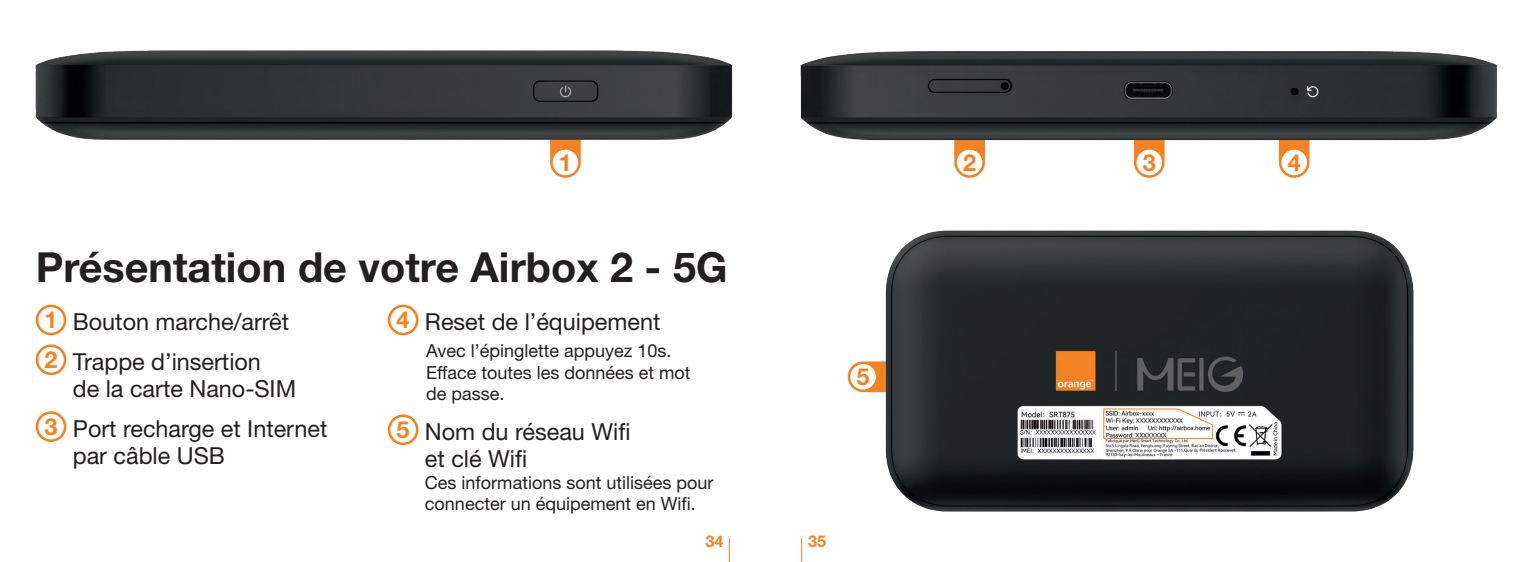
<style>
.page{position:relative;width:1531px;height:562px;background:#fff}
.page>*{position:absolute;margin:0;border:0;box-sizing:border-box;transform-origin:0 0}
.t1{font:700 41.4px "Helvetica Neue LT Pro";color:#231f20}
.t2{font:23.4px/39.8px "Helvetica Neue LT Pro";color:#231f20}
.t3{font:700 23.4px "Helvetica Neue LT Pro";color:#f58220}
.t4{font:18px/21.6px "Helvetica Neue LT Pro";color:#231f20}
.t5{font:700 16.2px "Helvetica Neue LT Pro";color:#f58220}
.s1{font-weight:700;color:#f58220}
</style>
<div class="page">
<img style="left:35px;top:50px;width:1463px;height:128px">
<img style="left:844px;top:168px;width:610px;height:344px">
<svg style="left:36px;top:304px;width:30px;height:31px"></svg>
<div style="left:38px;top:307px;width:26px;height:25px;background:#fff;border-radius:50%"></div>
<svg style="left:36px;top:344px;width:30px;height:31px"></svg>
<div style="left:38px;top:347px;width:26px;height:25px;background:#fff;border-radius:50%"></div>
<svg style="left:36px;top:411px;width:30px;height:30px"></svg>
<div style="left:38px;top:413px;width:26px;height:26px;background:#fff;border-radius:50%"></div>
<svg style="left:388px;top:304px;width:30px;height:31px"></svg>
<div style="left:390px;top:307px;width:26px;height:25px;background:#fff;border-radius:50%"></div>
<svg style="left:388px;top:414px;width:30px;height:31px"></svg>
<div style="left:390px;top:416px;width:26px;height:26px;background:#fff;border-radius:50%"></div>
<svg style="left:1103px;top:408px;width:110px;height:31px"></svg>
<svg style="left:729px;top:538px;width:1px;height:23px"></svg>
<svg style="left:801px;top:538px;width:1px;height:23px"></svg>
<p class="t3" style="left:559px;top:148px;width:15px">1</p>
<p class="t3" style="left:963px;top:148px;width:15px">2</p>
<p class="t3" style="left:1143px;top:148px;width:15px">3</p>
<p class="t3" style="left:1287px;top:148px;width:15px">4</p>
<h1 class="t1" style="left:36px;top:242px;width:693px">Présentation de votre Airbox 2 - 5G</h1>
<p class="t2" style="left:45px;top:301px;width:246px"><span class="s1">1</span> Bouton marche/arrêt<br><span class="s1">2</span> Trappe d’insertion</p>
<p class="t2" style="left:45px;top:368px;width:284px;text-align:center">de la carte Nano-SIM<br><span class="s1">3</span> Port recharge et Internet</p>
<p class="t2" style="left:73px;top:435px;width:154px">par câble USB</p>
<p class="t2" style="left:397px;top:301px;width:265px"><span class="s1">4</span> Reset de l’équipement</p>
<p class="t4" style="left:426px;top:339px;width:266px">Avec l’épinglette appuyez 10s.<br>Efface toutes les données et mot de passe.</p>
<p class="t2" style="left:425px;top:417px;width:207px;line-height:27px;text-indent:-28px"><span class="s1">5</span> Nom du réseau Wifi et clé Wifi</p>
<p class="t4" style="left:425px;top:471px;width:290px">Ces informations sont utilisées pour connecter un équipement en Wifi.</p>
<p class="t5" style="left:705px;top:530px;width:20px">34</p>
<p class="t5" style="left:808px;top:530px;width:20px">35</p>
<p class="t3" style="left:856px;top:362px;width:15px">5</p>
</div>
